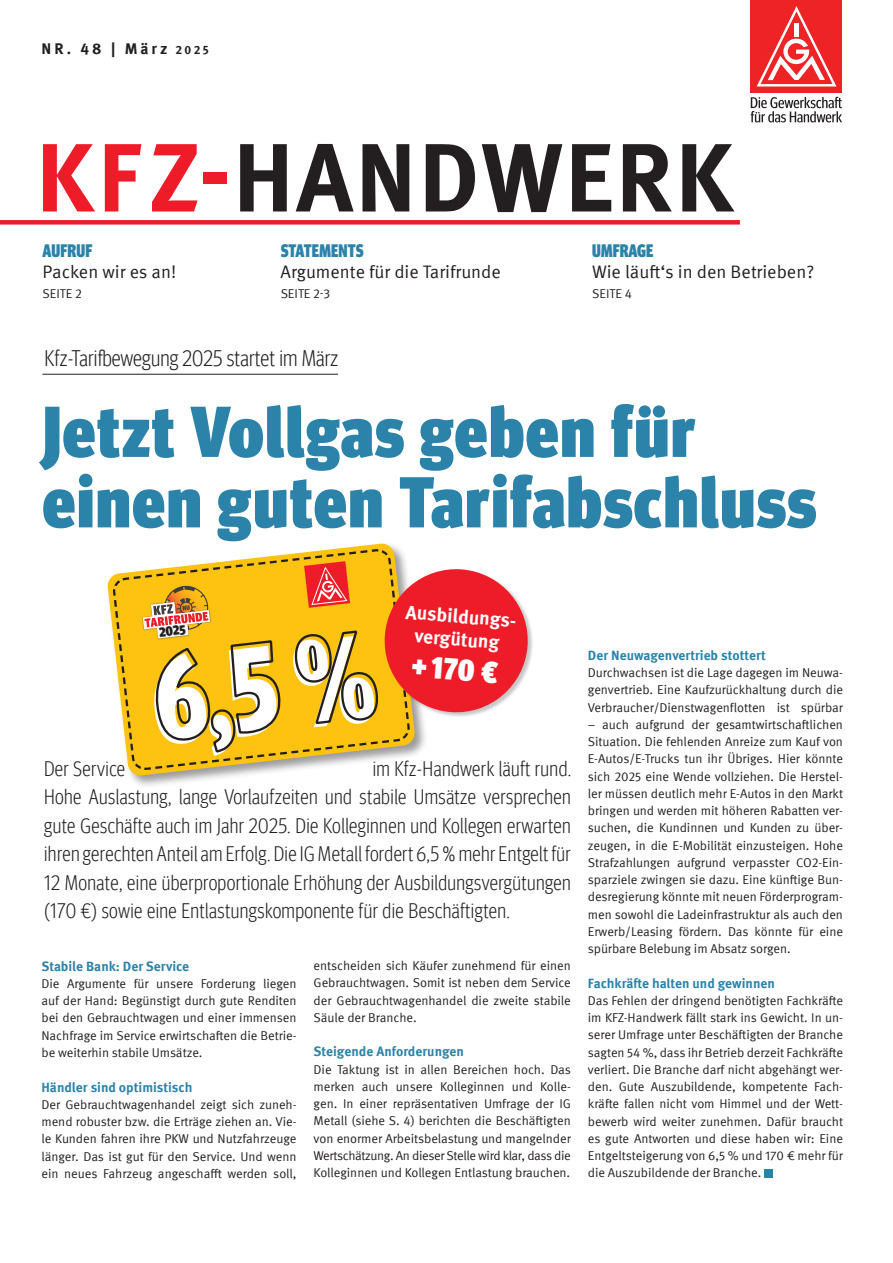
<style>
.page{position:relative;width:893px;height:1263px;background:#fff}
.page>*{position:absolute;margin:0;border:0;box-sizing:border-box;transform-origin:0 0}
.t1{font:900 condensed 123.75px "Meta Head IGM";color:#fff;scale:.83 1}
.t2{font:700 96.9px "Meta IGM";letter-spacing:.02em;color:#231f20}
.t3{font:900 condensed 72px/70.5px "Meta Head IGM";letter-spacing:.02em;color:#2c83aa}
.t4{font:900 condensed 30.45px "Meta Head IGM";color:#fff}
.t5{font:300 condensed 22.5px "Meta Head IGM";letter-spacing:.005em;color:#231f20}
.t6{font:300 condensed 21px/28.5px "Meta Head IGM";letter-spacing:.02em;color:#231f20;text-align:justify}
.t7{font:700 19.2px/23.1px "Meta IGM";color:#fff;text-align:center}
.t8{font:900 condensed 18.15px "Meta Head IGMT";letter-spacing:.01em;color:#2c83aa;scale:.89 1}
.t9{font:18px "Meta IGM";color:#231f20}
.t10{font:700 15.6px "Meta IGM";letter-spacing:.19em;color:#231f20}
.t11{font:700 13.5px "Meta IGM";color:#2c83aa}
.t12{font:900 condensed 13.35px "Meta Head IGM";color:#231f20}
.t13{font:12.75px/17.2px "Meta IGM";letter-spacing:-.005em;color:#231f20;text-align:justify}
.s1{font-size:12.15px}
.s2{color:#ee1c28}
</style>
<div class="page">
<div style="left:751px;top:0;width:91px;height:92px;background:#ed2325"></div>
<svg style="left:756px;top:6px;width:81px;height:81px"></svg>
<div style="left:0;top:220px;width:740px;height:5px;background:#ee1c28"></div>
<hr style="left:43px;top:374px;width:295px;height:1px;background:#231f20">
<svg style="left:751px;top:97px;width:91px;height:25px"></svg>
<div style="left:764px;top:1169px;width:9px;height:8px;background:#2c83aa"></div>
<div style="left:106px;top:542px;width:322px;height:247px;background:#231f20;opacity:.45"></div>
<svg style="left:107px;top:543px;width:308px;height:233px"></svg>
<div style="left:385px;top:569px;width:149px;height:149px;background:#231f20;opacity:.25"></div>
<svg style="left:112px;top:548px;width:419px;height:223px"></svg>
<p class="t10" style="left:42px;top:37px;width:169px">NR. 48 | März <span class="s1">2025</span></p>
<h2 class="t2" style="left:36px;top:102px;width:699px"><span class="s2">KFZ-</span>HANDWERK</h2>
<h3 class="t8" style="left:43px;top:237px;width:57px">AUFRUF</h3>
<h3 class="t9" style="left:43px;top:259px;width:135px">Packen wir es an!</h3>
<p class="t13" style="left:43px;top:284px;width:41px">SEITE 2</p>
<h3 class="t8" style="left:281px;top:237px;width:94px">STATEMENTS</h3>
<h3 class="t9" style="left:281px;top:259px;width:222px">Argumente für die Tarifrunde</h3>
<p class="t13" style="left:281px;top:284px;width:51px">SEITE 2-3</p>
<h3 class="t5" style="left:45px;top:342px;width:295px">Kfz-Tarifbewegung 2025 startet im März</h3>
<h3 class="t8" style="left:592px;top:237px;width:70px">UMFRAGE</h3>
<h3 class="t9" style="left:592px;top:259px;width:224px">Wie läuft‘s in den Betrieben?</h3>
<p class="t13" style="left:592px;top:284px;width:41px">SEITE 4</p>
<h3 class="t3" style="left:43px;top:392px;width:775px">Jetzt Vollgas geben für einen guten Tarifabschluss</h3>
<p class="t12" style="left:158px;top:621px;width:28px;rotate:-6deg">2025</p>
<h1 class="t1" style="left:140px;top:604px;width:269px;rotate:-7deg">6,5 %</h1>
<h3 class="t7" style="left:406px;top:600px;width:116px;rotate:4deg">Ausbildungs&shy;vergütung</h3>
<h3 class="t4" style="left:414px;top:641px;width:87px;rotate:5deg">+ 170 €</h3>
<p class="t6" style="left:44px;top:753px;width:529px;text-indent:329px">im Kfz-Handwerk läuft rund.<br>Hohe Auslastung, lange Vorlaufzeiten und stabile Umsätze versprechen gute Geschäfte auch im Jahr 2025. Die Kolleginnen und Kollegen erwarten ihren gerechten Anteil am Erfolg. Die IG Metall fordert 6,5 % mehr Entgelt für 12 Monate, eine überproportionale Erhöhung der Ausbildungsvergütungen (170 €) sowie eine Entlastungskomponente für die Beschäftigten.</p>
<p class="t13" style="left:314px;top:956px;width:259px">entscheiden sich Käufer zunehmend für einen Gebrauchtwagen. Somit ist neben dem Service der Gebrauchtwagenhandel die zweite stabile Säule der Branche.</p>
<p class="t11" style="left:314px;top:1041px;width:152px">Steigende Anforderungen</p>
<p class="t13" style="left:314px;top:1060px;width:259px">Die Taktung ist in allen Bereichen hoch. Das merken auch unsere Kolleginnen und Kolle&shy;gen. In einer repräsentativen Umfrage der IG Metall (siehe S. 4) berichten die Beschäftigten von enormer Arbeitsbelastung und mangelnder Wertschätzung. An dieser Stelle wird klar, dass die Kolleginnen und Kollegen Entlastung brauchen.</p>
<h3 class="t6" style="left:44px;top:753px;width:82px">Der Service</h3>
<p class="t11" style="left:41px;top:955px;width:149px">Stabile Bank: Der Service</p>
<p class="t13" style="left:41px;top:974px;width:257px">Die Argumente für unsere Forderung liegen auf der Hand: Begünstigt durch gute Renditen bei den Gebrauchtwagen und einer immensen Nachfrage im Service erwirtschaften die Betrie&shy;be weiterhin stabile Umsätze.</p>
<p class="t11" style="left:41px;top:1076px;width:153px">Händler sind optimistisch</p>
<p class="t13" style="left:41px;top:1095px;width:257px">Der Gebrauchtwagenhandel zeigt sich zuneh&shy;mend robuster bzw. die Erträge ziehen an. Vie&shy;le Kunden fahren ihre PKW und Nutzfahrzeuge länger. Das ist gut für den Service. Und wenn ein neues Fahrzeug angeschafft werden soll,</p>
<p class="t11" style="left:588px;top:644px;width:179px">Der Neuwagenvertrieb stottert</p>
<p class="t13" style="left:588px;top:663px;width:257px">Durchwachsen ist die Lage dagegen im Neuwa&shy;genvertrieb. Eine Kaufzurückhaltung durch die Verbraucher/Dienstwagenflotten ist spürbar</p>
<p class="t13" style="left:588px;top:715px;width:257px">– auch aufgrund der gesamtwirtschaftlichen Situation. Die fehlenden Anreize zum Kauf von E-Autos/E-Trucks tun ihr Übriges. Hier könnte sich 2025 eine Wende vollziehen. Die Herstel&shy;ler müssen deutlich mehr E-Autos in den Markt bringen und werden mit höheren Rabatten ver&shy;suchen, die Kundinnen und Kunden zu über&shy;zeugen, in die E-Mobilität einzusteigen. Hohe Strafzahlungen aufgrund verpasster CO2-Ein&shy;sparziele zwingen sie dazu. Eine künftige Bun&shy;desregierung könnte mit neuen Förderprogram&shy;men sowohl die Ladeinfrastruktur als auch den Erwerb/Leasing fördern. Das könnte für eine spürbare Belebung im Absatz sorgen.</p>
<p class="t11" style="left:588px;top:972px;width:189px">Fachkräfte halten und gewinnen</p>
<p class="t13" style="left:588px;top:991px;width:257px">Das Fehlen der dringend benötigten Fachkräfte im KFZ-Handwerk fällt stark ins Gewicht. In un&shy;serer Umfrage unter Beschäftigten der Branche sagten 54 %, dass ihr Betrieb derzeit Fachkräfte verliert. Die Branche darf nicht abgehängt wer&shy;den. Gute Auszubildende, kompetente Fach&shy;kräfte fallen nicht vom Himmel und der Wett&shy;bewerb wird weiter zunehmen. Dafür braucht es gute Antworten und diese haben wir: Eine Entgeltsteigerung von 6,5 % und 170 € mehr für die Auszubildende der Branche.</p>
</div>
